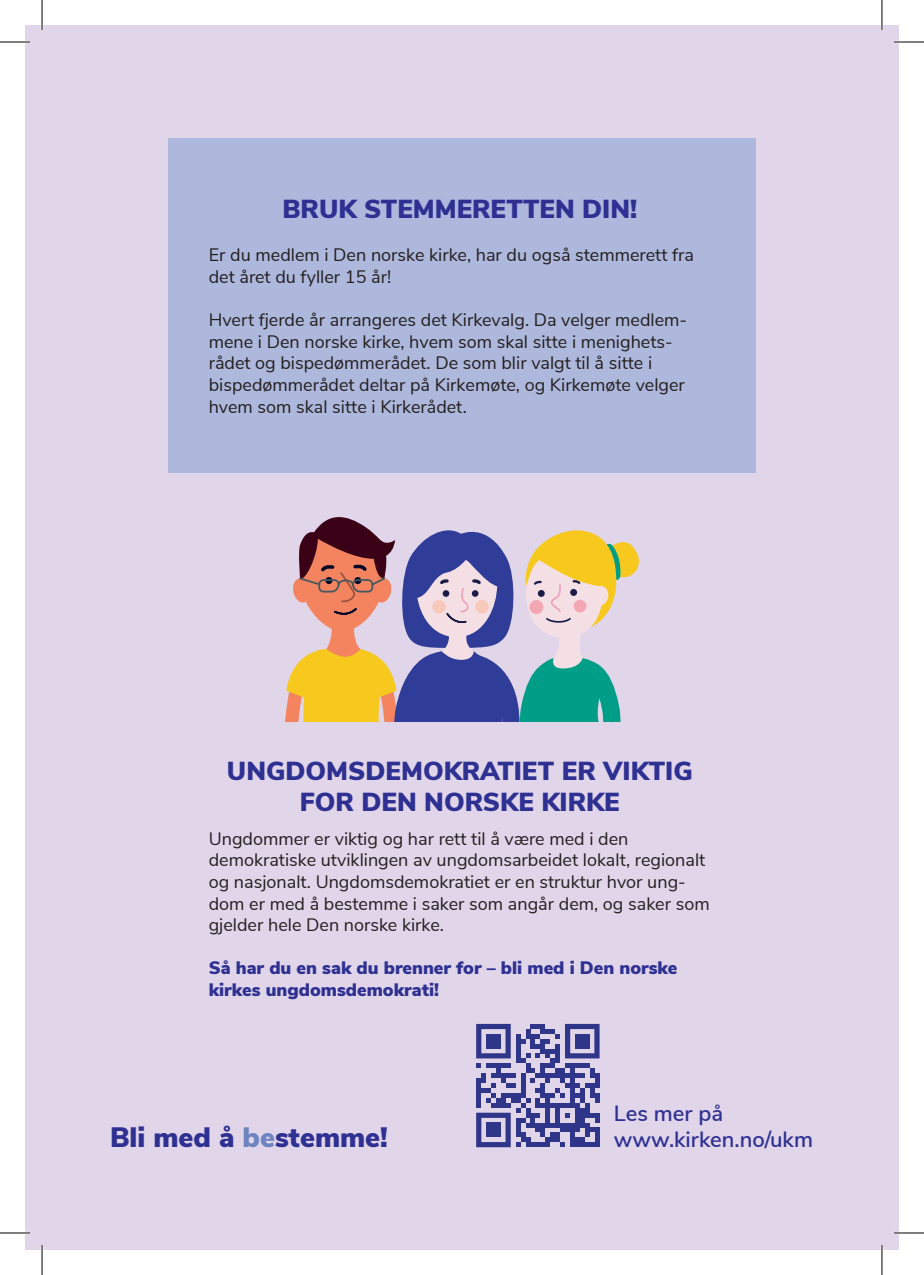
<style>
.page{position:relative;width:924px;height:1275px;background:#fff}
.page>*{position:absolute;margin:0;border:0;box-sizing:border-box;transform-origin:0 0}
.Tittel{font:900 28px "Nunito Sans";color:#2e3092}
.Tittel-2{font:900 26px/31.2px "Nunito Sans";color:#2e3092;text-align:center}
.Paragraph_Style_1{font:600 22px/26.4px "Nunito Sans";color:#2e3092}
.Brød_liten{font:18px/21.6px "Nunito Sans";color:#231f20}
.Brød_liten-2{font:900 18px/21.6px "Nunito Sans";color:#2e3092}
.s1{color:#6e84c1}
</style>
<div class="page">
<div style="left:25px;top:25px;width:873px;height:1225px;background:#e0d5e9"></div>
<div style="left:168px;top:138px;width:587px;height:335px;background:#aeb8dc"></div>
<svg style="left:285px;top:517px;width:353px;height:204px"></svg>
<svg style="left:476px;top:1024px;width:123px;height:123px"></svg>
<div style="left:486px;top:1033px;width:14px;height:15px;background:#2f3589"></div>
<div style="left:574px;top:1033px;width:15px;height:15px;background:#2f3589"></div>
<div style="left:486px;top:1122px;width:14px;height:15px;background:#2f3589"></div>
<hr style="left:0;top:41px;width:30px;height:2px;background:#fff">
<hr style="left:893px;top:41px;width:30px;height:2px;background:#fff">
<hr style="left:0;top:1231px;width:30px;height:3px;background:#fff">
<hr style="left:893px;top:1231px;width:30px;height:3px;background:#fff">
<hr style="left:41px;top:0;width:2px;height:30px;background:#fff">
<hr style="left:41px;top:1245px;width:2px;height:30px;background:#fff">
<hr style="left:880px;top:0;width:2px;height:30px;background:#fff">
<hr style="left:880px;top:1245px;width:2px;height:30px;background:#fff">
<hr style="left:0;top:42px;width:30px;height:1px;background:#000">
<hr style="left:893px;top:42px;width:30px;height:1px;background:#000">
<hr style="left:0;top:1232px;width:30px;height:1px;background:#000">
<hr style="left:893px;top:1232px;width:30px;height:1px;background:#000">
<hr style="left:42px;top:0;width:1px;height:30px;background:#000">
<hr style="left:42px;top:1245px;width:1px;height:30px;background:#000">
<hr style="left:881px;top:0;width:1px;height:30px;background:#000">
<hr style="left:881px;top:1245px;width:1px;height:30px;background:#000">
<p class="Tittel-2" style="left:282px;top:192px;width:356px">BRUK STEMMERETTEN DIN!</p>
<p class="Brød_liten" style="left:209px;top:243px;width:486px">Er du medlem i Den norske kirke, har du også stemmerett fra det året du fyller 15 år!</p>
<p class="Brød_liten" style="left:209px;top:308px;width:480px">Hvert fjerde år arrangeres det Kirkevalg. Da velger medlem&shy;mene i Den norske kirke, hvem som skal sitte i menighets&shy;rådet og bispedømmerådet. De som blir valgt til å sitte i bispedømmerådet deltar på Kirkemøte, og Kirkemøte velger hvem som skal sitte i Kirkerådet.</p>
<p class="Tittel-2" style="left:227px;top:754px;width:467px">UNGDOMSDEMOKRATIET ER VIKTIG<br>FOR DEN NORSKE KIRKE</p>
<p class="Brød_liten" style="left:209px;top:826px;width:502px">Ungdommer er viktig og har rett til å være med i den demokratiske utviklingen av ungdomsarbeidet lokalt, regionalt og nasjonalt. Ungdomsdemokratiet er en struktur hvor ung&shy;dom er med å bestemme i saker som angår dem, og saker som gjelder hele Den norske kirke.</p>
<p class="Brød_liten-2" style="left:209px;top:956px;width:470px">Så har du en sak du brenner for – bli med i Den norske kirkes ungdomsdemokrati!</p>
<p class="Tittel" style="left:110px;top:1116px;width:279px">Bli med å <span class="s1">be</span>stemme!</p>
<p class="Paragraph_Style_1" style="left:613px;top:1098px;width:201px">Les mer på www.kirken.no/ukm</p>
</div>
